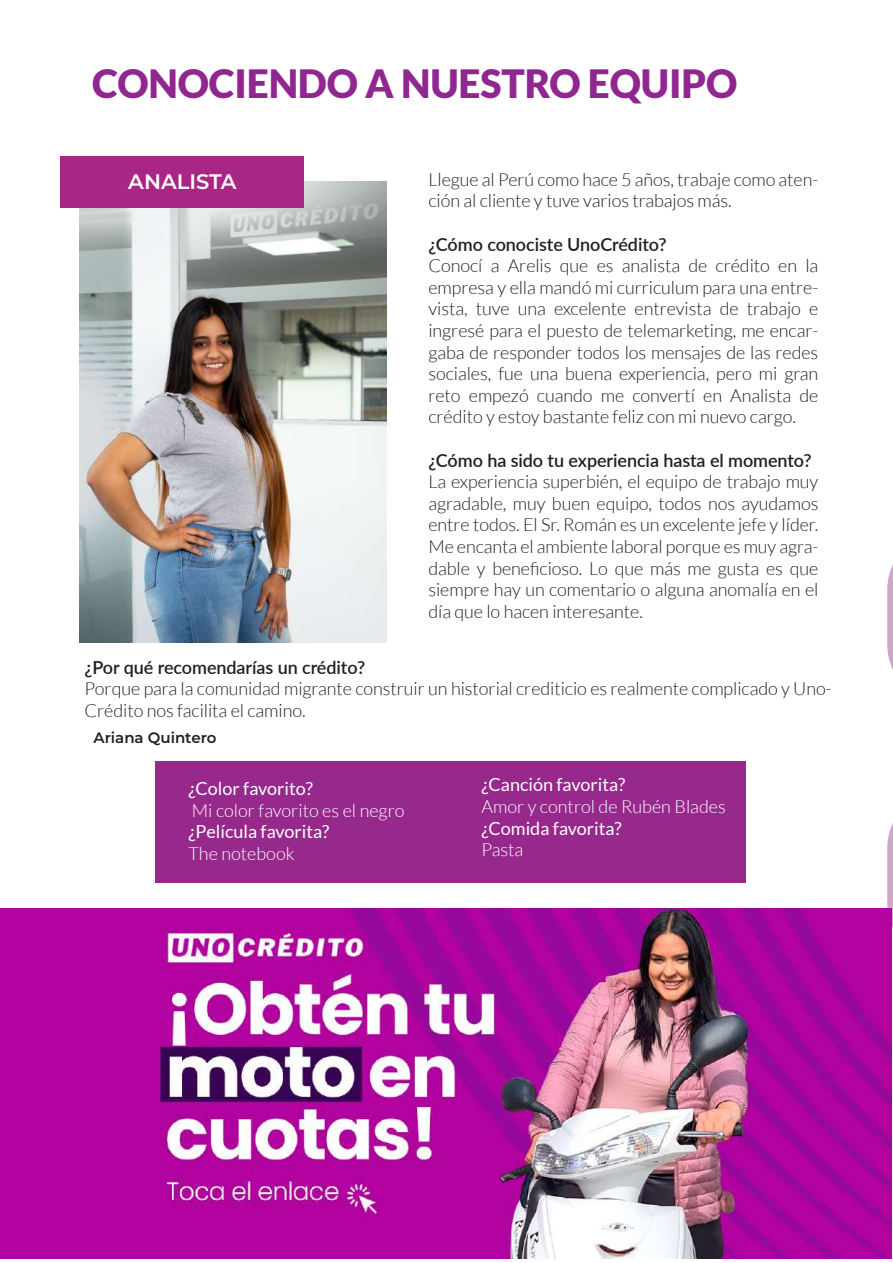
<style>
.page{position:relative;width:893px;height:1263px;background:#fff}
.page>*{position:absolute;margin:0;border:0;box-sizing:border-box;transform-origin:0 0}
.t1{font:900 39px "Lato";letter-spacing:-.005em;color:#90268f}
.t2{font:600 21px "Montserrat";color:#fff}
.t3{font:300 18px/21.6px "Lato";letter-spacing:-.005em;color:#231f20}
.t4{font:600 18px "Lato";letter-spacing:-.005em;color:#231f20}
.t5{font:18px "Lato";color:#fff}
.t6{font:300 18px "Lato";color:#fff}
.t7{font:600 15px "Montserrat";color:#231f20}
</style>
<div class="page">
<img style="left:79px;top:181px;width:308px;height:462px">
<svg style="left:887px;top:564px;width:6px;height:106px"></svg>
<svg style="left:887px;top:823px;width:6px;height:105px"></svg>
<img style="left:0;top:908px;width:892px;height:351px">
<div style="left:60px;top:156px;width:244px;height:52px;background:#a92686"></div>
<div style="left:155px;top:761px;width:590px;height:122px;background:#96298b"></div>
<h1 class="t1" style="left:92px;top:61px;width:647px">CONOCIENDO A NUESTRO EQUIPO</h1>
<p class="t2" style="left:128px;top:167px;width:110px">ANALISTA</p>
<p class="t3" style="left:428px;top:168px;width:391px">Llegue al Perú como hace 5 años, trabaje como aten&shy;ción al cliente y tuve varios trabajos más.</p>
<p class="t4" style="left:428px;top:231px;width:240px">¿Cómo conociste UnoCrédito?</p>
<p class="t3" style="left:428px;top:255px;width:391px;text-align:justify">Conocí a Arelis que es analista de crédito en la empresa y ella mandó mi curriculum para una entre&shy;vista, tuve una excelente entrevista de trabajo e ingresé para el puesto de telemarketing, me encar&shy;gaba de responder todos los mensajes de las redes sociales, fue una buena experiencia, pero mi gran reto empezó cuando me convertí en Analista de crédito y estoy bastante feliz con mi nuevo cargo.</p>
<p class="t4" style="left:428px;top:447px;width:385px">¿Cómo ha sido tu experiencia hasta el momento?</p>
<p class="t3" style="left:428px;top:471px;width:391px;text-align:justify">La experiencia superbién, el equipo de trabajo muy agradable, muy buen equipo, todos nos ayudamos entre todos. El Sr. Román es un excelente jefe y líder.<br>Me encanta el ambiente laboral porque es muy agra&shy;dable y beneficioso. Lo que más me gusta es que siempre hay un comentario o alguna anomalía en el día que lo hacen interesante.</p>
<p class="t4" style="left:85px;top:654px;width:282px">¿Por qué recomendarías un crédito?</p>
<p class="t3" style="left:85px;top:678px;width:749px">Porque para la comunidad migrante construir un historial crediticio es realmente complicado y Uno-<br>Crédito nos facilita el camino.</p>
<p class="t7" style="left:93px;top:727px;width:125px">Ariana Quintero</p>
<p class="t5" style="left:188px;top:778px;width:126px">¿Color favorito?</p>
<p class="t6" style="left:192px;top:800px;width:214px">Mi color favorito es el negro</p>
<p class="t5" style="left:188px;top:822px;width:142px">¿Película favorita?</p>
<p class="t6" style="left:188px;top:844px;width:108px">The notebook</p>
<p class="t5" style="left:481px;top:775px;width:145px">¿Canción favorita?</p>
<p class="t6" style="left:481px;top:797px;width:246px">Amor y control de Rubén Blades</p>
<p class="t5" style="left:481px;top:818px;width:142px">¿Comida favorita?</p>
<p class="t6" style="left:481px;top:840px;width:43px">Pasta</p>
</div>
